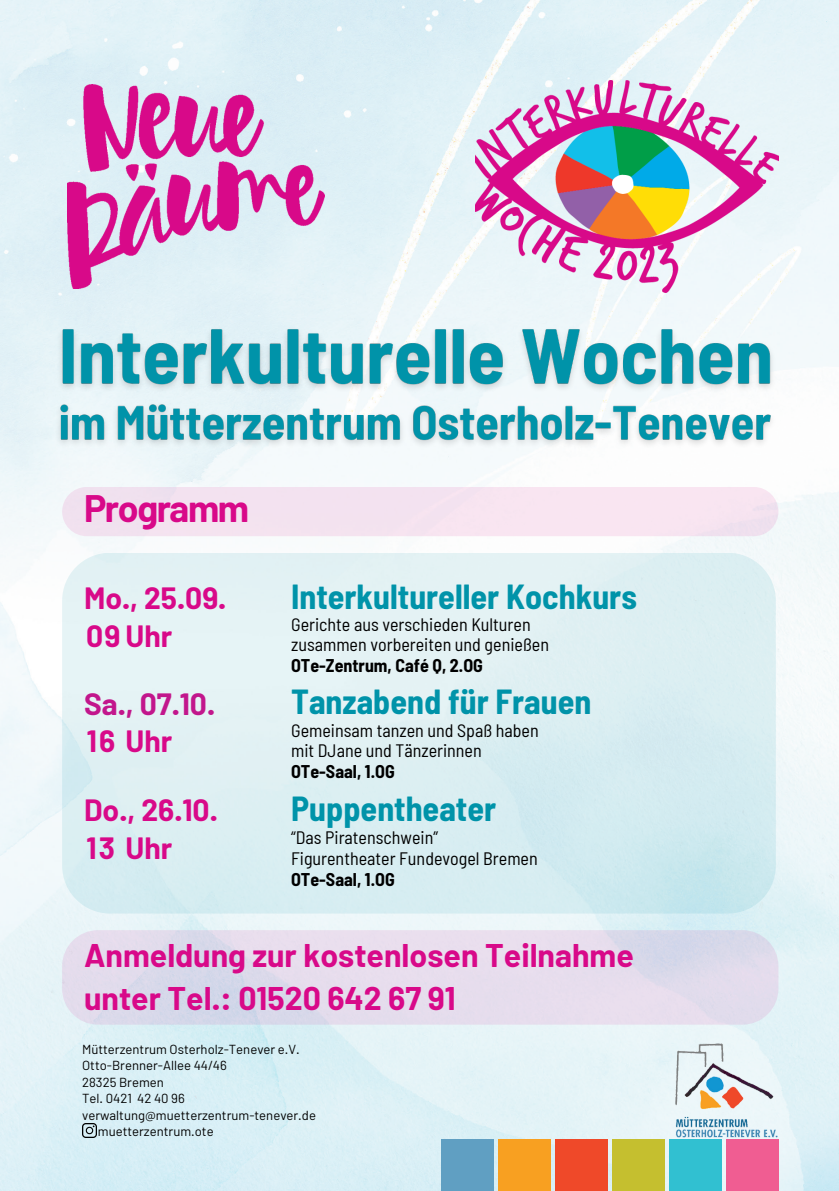
<style>
.page{position:relative;width:839px;height:1191px;background:#fff}
.page>*{position:absolute;margin:0;border:0;box-sizing:border-box;transform-origin:0 0}
.t1{font:700 37.4px "Barlow";letter-spacing:-.04em;color:#d80989}
.t2{font:700 semi-condensed 34px "Barlow";color:#0093a9}
.t3{font:700 32px "Barlow";color:#d80989}
.t4{font:700 30px "Barlow";color:#d80989}
.t5{font:semi-condensed 18px "Barlow";color:#000}
.t6{font:700 semi-condensed 18px "Barlow";color:#000}
.t7{font:13px "Barlow";color:#000}
</style>
<div class="page">
<img style="left:0;top:0;width:838px;height:1191px">
<img style="left:663px;top:1041px;width:122px;height:98px">
<div style="left:441px;top:1140px;width:53px;height:51px;background:#609fc2"></div>
<div style="left:498px;top:1140px;width:52px;height:51px;background:#f8a021"></div>
<div style="left:555px;top:1140px;width:52px;height:51px;background:#ef4929"></div>
<div style="left:612px;top:1140px;width:52px;height:51px;background:#c5bf2f"></div>
<div style="left:669px;top:1140px;width:52px;height:51px;background:#31c0d1"></div>
<div style="left:726px;top:1140px;width:52px;height:51px;background:#f05d92"></div>
<img style="left:82px;top:1123px;width:14px;height:14px">
<img style="left:50px;top:306px;width:739px;height:150px">
<svg style="left:62px;top:930px;width:716px;height:95px;fill:#e5dded"></svg>
<div style="left:62px;top:487px;width:716px;height:49px;background:#f4e3f0;border-radius:25px"></div>
<div style="left:62px;top:553px;width:713px;height:361px;background:#dceff2;border-radius:48px"></div>
<img style="left:67px;top:84px;width:257px;height:204px">
<img style="left:475px;top:80px;width:304px;height:212px">
<p class="t1" style="left:84px;top:485px;width:166px">Programm</p>
<p class="t4" style="left:84px;top:579px;width:144px">Mo., 25.09.</p>
<p class="t4" style="left:86px;top:617px;width:88px">09 Uhr</p>
<p class="t4" style="left:84px;top:685px;width:132px">Sa., 07.10.</p>
<p class="t4" style="left:87px;top:722px;width:87px">16 Uhr</p>
<p class="t4" style="left:84px;top:791px;width:135px">Do., 26.10.</p>
<p class="t4" style="left:87px;top:829px;width:87px">13 Uhr</p>
<p class="t2" style="left:291px;top:575px;width:347px">Interkultureller Kochkurs</p>
<p class="t5" style="left:291px;top:613px;width:241px">Gerichte aus verschieden Kulturen</p>
<p class="t5" style="left:291px;top:633px;width:259px">zusammen vorbereiten und genießen</p>
<p class="t6" style="left:291px;top:654px;width:193px">OTe-Zentrum, Café Q, 2.OG</p>
<p class="t2" style="left:291px;top:680px;width:302px">Tanzabend für Frauen</p>
<p class="t5" style="left:291px;top:719px;width:249px">Gemeinsam tanzen und Spaß haben</p>
<p class="t5" style="left:291px;top:739px;width:192px">mit DJane und Tänzerinnen</p>
<p class="t6" style="left:291px;top:760px;width:105px">OTe-Saal, 1.OG</p>
<p class="t2" style="left:291px;top:787px;width:206px">Puppentheater</p>
<p class="t5" style="left:291px;top:826px;width:148px">“Das Piratenschwein”</p>
<p class="t5" style="left:291px;top:847px;width:248px">Figurentheater Fundevogel Bremen</p>
<p class="t6" style="left:291px;top:868px;width:105px">OTe-Saal, 1.OG</p>
<p class="t3" style="left:84px;top:935px;width:551px">Anmeldung zur kostenlosen Teilnahme</p>
<p class="t3" style="left:84px;top:978px;width:373px">unter Tel.: 01520 642 67 91</p>
<p class="t7" style="left:82px;top:1041px;width:219px">Mütterzentrum Osterholz-Tenever e.V.</p>
<p class="t7" style="left:82px;top:1057px;width:146px">Otto-Brenner-Allee 44/46</p>
<p class="t7" style="left:82px;top:1074px;width:83px">28325 Bremen</p>
<p class="t7" style="left:82px;top:1090px;width:104px">Tel. 0421 42 40 96</p>
<p class="t7" style="left:82px;top:1107px;width:235px">verwaltung@muetterzentrum-tenever.de</p>
<p class="t7" style="left:98px;top:1123px;width:117px">muetterzentrum.ote</p>
</div>
